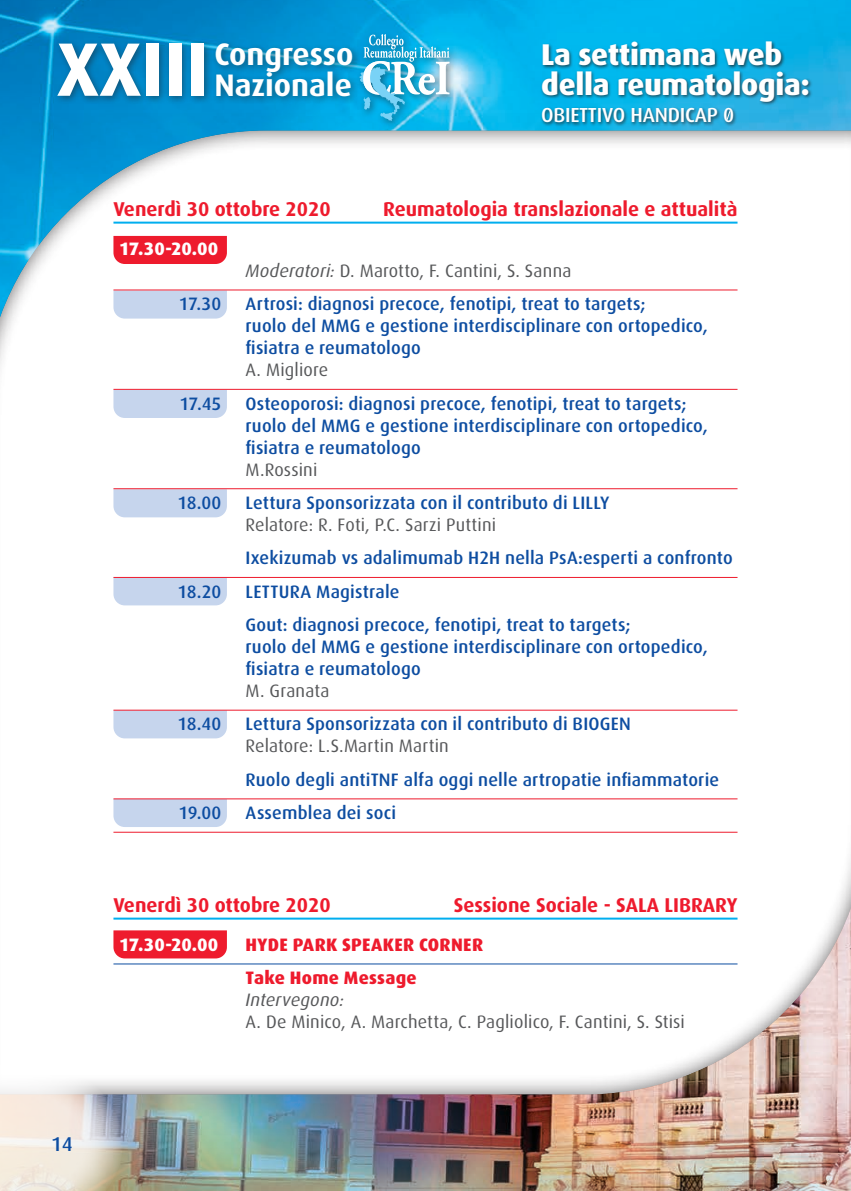
<style>
.page{position:relative;width:851px;height:1191px;background:#fff}
.page>*{position:absolute;margin:0;border:0;box-sizing:border-box;transform-origin:0 0}
.t1{font:700 75.8px "Dax";color:#fff}
.t2{font:700 31.2px/31.2px "Dax";color:#fff}
.t3{font:800 30px/30px "Dax";letter-spacing:-.01em;color:#fff}
.t4{font:500 20.4px "Dax";letter-spacing:-.01em;color:#fff}
.t5{font:700 20px "Dax";color:#ee1b2d}
.t6{font:500 20px "Dax";color:#0d4da1}
.t7{font:500 18px/22px "Dax";letter-spacing:.01em;color:#0d4da1}
.t8{font:18px "Dax";letter-spacing:.01em;color:#57585a}
.t9{font:800 18px/33.4px "Dax";letter-spacing:.015em;color:#ee1b2d}
.t10{font:800 18px "Dax";letter-spacing:-.005em;color:#fff}
.t11{font:italic 18px "Dax";letter-spacing:.015em;color:#57585a}
.s1{font-style:italic}
</style>
<div class="page">
<img style="left:0;top:0;width:850px;height:114px">
<img style="left:0;top:114px;width:850px;height:15px">
<img style="left:123px;top:1095px;width:727px;height:96px">
<div style="left:0;top:129px;width:850px;height:966px;background:#231f20;opacity:.75"></div>
<div style="left:356px;top:30px;width:102px;height:100px;background:#231f20;opacity:.47"></div>
<svg style="left:359px;top:34px;width:90px;height:87px;background:#51bee2"></svg>
<div style="left:53px;top:40px;width:160px;height:65px;background:#231f20;opacity:.47"></div>
<div style="left:212px;top:39px;width:149px;height:66px;background:#231f20;opacity:.47"></div>
<svg style="left:0;top:1051px;width:123px;height:140px"></svg>
<div style="left:540px;top:40px;width:273px;height:87px;background:#231f20;opacity:.75"></div>
<svg style="left:726px;top:110px;width:4px;height:11px"></svg>
<div style="left:113px;top:236px;width:114px;height:28px;background:#ee1b2d"></div>
<div style="left:113px;top:930px;width:114px;height:28px;background:#ee1b2d"></div>
<div style="left:113px;top:290px;width:114px;height:28px;background:#c6d5ed"></div>
<div style="left:113px;top:489px;width:114px;height:28px;background:#c6d5ed"></div>
<div style="left:113px;top:390px;width:114px;height:28px;background:#c6d5ed"></div>
<div style="left:113px;top:578px;width:114px;height:27px;background:#c6d5ed"></div>
<div style="left:113px;top:710px;width:114px;height:28px;background:#c6d5ed"></div>
<div style="left:113px;top:799px;width:114px;height:28px;background:#c6d5ed"></div>
<hr style="left:113px;top:222px;width:624px;height:2px;background:#00aeef">
<hr style="left:113px;top:289px;width:624px;height:1px;background:#ee1b2d">
<hr style="left:113px;top:389px;width:624px;height:1px;background:#ee1b2d">
<hr style="left:113px;top:488px;width:624px;height:1px;background:#ee1b2d">
<hr style="left:113px;top:577px;width:624px;height:1px;background:#ee1b2d">
<hr style="left:113px;top:709px;width:624px;height:1px;background:#ee1b2d">
<hr style="left:113px;top:798px;width:624px;height:1px;background:#ee1b2d">
<hr style="left:113px;top:831px;width:624px;height:1px;background:#ee1b2d">
<hr style="left:113px;top:917px;width:624px;height:2px;background:#00aeef">
<hr style="left:113px;top:963px;width:624px;height:1px;background:#0d4da1">
<h1 class="t1" style="left:57px;top:26px;width:153px">XXIII</h1>
<h2 class="t2" style="left:214px;top:38px;width:140px">Congresso<br>Nazionale</h2>
<h3 class="t3" style="left:541px;top:40px;width:270px">La settimana web della reumatologia:</h3>
<p class="t4" style="left:541px;top:104px;width:194px">OBIETTIVO HANDICAP 0</p>
<p class="t5" style="left:113px;top:198px;width:219px">Venerdì 30 ottobre 2020</p>
<p class="t5" style="left:383px;top:198px;width:356px">Reumatologia translazionale e attualità</p>
<p class="t10" style="left:119px;top:238px;width:101px">17.30-20.00</p>
<p class="t8" style="left:245px;top:261px;width:327px"><span class="s1">Moderatori:</span> D. Marotto, F. Cantini, S. Sanna</p>
<p class="t7" style="left:179px;top:293px;width:44px">17.30</p>
<p class="t7" style="left:245px;top:293px;width:463px">Artrosi: diagnosi precoce, fenotipi, treat to targets;<br>ruolo del MMG e gestione interdisciplinare con ortopedico, fisiatra e reumatologo</p>
<p class="t8" style="left:245px;top:360px;width:84px">A. Migliore</p>
<p class="t7" style="left:179px;top:392px;width:43px">17.45</p>
<p class="t7" style="left:245px;top:392px;width:463px">Osteoporosi: diagnosi precoce, fenotipi, treat to targets; ruolo del MMG e gestione interdisciplinare con ortopedico, fisiatra e reumatologo</p>
<p class="t8" style="left:245px;top:459px;width:73px">M.Rossini</p>
<p class="t7" style="left:177px;top:492px;width:45px">18.00</p>
<p class="t7" style="left:245px;top:492px;width:365px">Lettura Sponsorizzata con il contributo di LILLY</p>
<p class="t8" style="left:245px;top:515px;width:252px">Relatore: R. Foti, P.C. Sarzi Puttini</p>
<p class="t7" style="left:245px;top:547px;width:488px">Ixekizumab vs adalimumab H2H nella PsA:esperti a confronto</p>
<p class="t7" style="left:177px;top:580px;width:45px">18.20</p>
<p class="t7" style="left:245px;top:575px;width:386px;line-height:33.4px">LETTURA Magistrale<br>Gout: diagnosi precoce, fenotipi, treat to targets;</p>
<p class="t7" style="left:245px;top:636px;width:463px">ruolo del MMG e gestione interdisciplinare con ortopedico, fisiatra e reumatologo</p>
<p class="t8" style="left:245px;top:681px;width:85px">M. Granata</p>
<p class="t7" style="left:177px;top:713px;width:45px">18.40</p>
<p class="t7" style="left:245px;top:713px;width:387px">Lettura Sponsorizzata con il contributo di BIOGEN</p>
<p class="t8" style="left:245px;top:736px;width:205px">Relatore: L.S.Martin Martin</p>
<p class="t7" style="left:245px;top:768px;width:475px">Ruolo degli antiTNF alfa oggi nelle artropatie infiammatorie</p>
<p class="t7" style="left:179px;top:802px;width:44px">19.00</p>
<p class="t7" style="left:245px;top:802px;width:152px">Assemblea dei soci</p>
<p class="t5" style="left:113px;top:893px;width:219px">Venerdì 30 ottobre 2020</p>
<p class="t5" style="left:454px;top:893px;width:285px">Sessione Sociale - SALA LIBRARY</p>
<p class="t10" style="left:119px;top:934px;width:101px">17.30-20.00</p>
<p class="t9" style="left:245px;top:928px;width:239px">HYDE PARK SPEAKER CORNER<br>Take Home Message</p>
<p class="t11" style="left:245px;top:990px;width:100px">Intervegono:</p>
<p class="t8" style="left:245px;top:1012px;width:441px">A. De Minico, A. Marchetta, C. Pagliolico, F. Cantini, S. Stisi</p>
<p class="t6" style="left:51px;top:1133px;width:23px">14</p>
</div>
